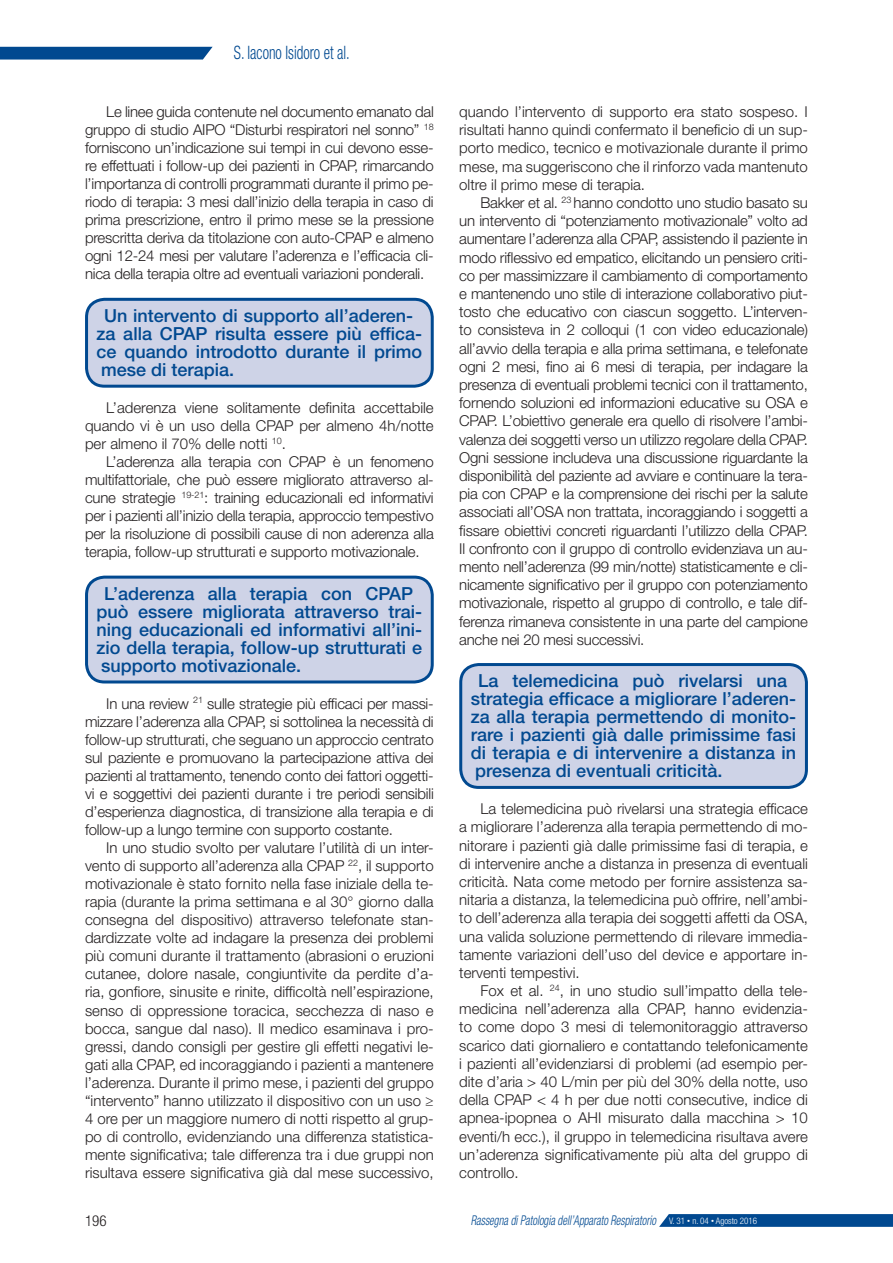
<style>
.page{position:relative;width:893px;height:1263px;background:#fff}
.page>*{position:absolute;margin:0;border:0;box-sizing:border-box;transform-origin:0 0}
.t1{font:300 condensed 18.45px "Helvetica Neue LT Std";color:#014990;scale:.8 1}
.t2{font:500 18px/18px "Helvetica Neue LT Std";color:#014990}
.t3{font:300 15px/18.1px "Helvetica Neue LT Std";color:#231f20;text-align:justify}
.t4{font:300 condensed 15px "Helvetica Neue LT Std";color:#231f20}
.t5{font:italic 300 condensed 13.5px "Helvetica Neue LT Std";color:#014990;scale:.8 1}
.s1{font-style:normal;font-size:9px;color:#fff}
.s2{font-style:normal;font-size:6px;color:#fff}
</style>
<div class="page">
<svg style="left:0;top:47px;width:213px;height:13px;background:#105396"></svg>
<svg style="left:659px;top:1214px;width:234px;height:13px;background:#0a5094"></svg>
<div style="left:87px;top:299px;width:345px;height:87px;background:#ced3e7;border-radius:18px"></div>
<div style="left:85px;top:298px;width:349px;height:90px;border:3px solid #014990;border-radius:18px"></div>
<div style="left:87px;top:577px;width:345px;height:105px;background:#ced3e7;border-radius:18px"></div>
<div style="left:85px;top:576px;width:349px;height:107px;border:3px solid #014990;border-radius:18px"></div>
<div style="left:461px;top:664px;width:345px;height:123px;background:#ced3e7;border-radius:18px"></div>
<div style="left:459px;top:663px;width:349px;height:126px;border:3px solid #014990;border-radius:18px"></div>
<p class="t1" style="left:234px;top:42px;width:146px">S. Iacono Isidoro et al.</p>
<p class="t3" style="left:85px;top:102px;width:350px;text-indent:21px">Le linee guida contenute nel documento emanato dal gruppo di studio AIPO “Disturbi respiratori nel sonno” <sup>18 </sup>forniscono un’indicazione sui tempi in cui devono esse&shy;re effettuati i follow-up dei pazienti in CPAP, rimarcando l’importanza di controlli programmati durante il primo pe&shy;riodo di terapia: 3 mesi dall’inizio della terapia in caso di prima prescrizione, entro il primo mese se la pressione prescritta deriva da titolazione con auto-CPAP e almeno ogni 12-24 mesi per valutare l’aderenza e l’efficacia cli&shy;nica della terapia oltre ad eventuali variazioni ponderali.</p>
<p class="t2" style="left:97px;top:307px;width:327px;text-indent:8px">Un intervento di supporto all’aderen&shy;za alla CPAP risulta essere più effica&shy;ce quando introdotto durante il primo mese di terapia.</p>
<p class="t3" style="left:85px;top:398px;width:350px;text-indent:21px">L’aderenza viene solitamente definita accettabile quando vi è un uso della CPAP per almeno 4h/notte per almeno il 70% delle notti <sup>10</sup>.</p>
<p class="t3" style="left:85px;top:452px;width:350px;text-indent:21px">L’aderenza alla terapia con CPAP è un fenomeno multifattoriale, che può essere migliorato attraverso al&shy;cune strategie <sup>19-21</sup>: training educazionali ed informativi per i pazienti all’inizio della terapia, approccio tempestivo per la risoluzione di possibili cause di non aderenza alla terapia, follow-up strutturati e supporto motivazionale.</p>
<p class="t2" style="left:97px;top:584px;width:327px;text-indent:8px">L’aderenza alla terapia con CPAP può essere migliorata attraverso trai&shy;ning educazionali ed informativi all’ini&shy;zio della terapia, follow-up strutturati e supporto motivazionale.</p>
<p class="t3" style="left:85px;top:694px;width:350px;text-indent:21px">In una review <sup>21</sup> sulle strategie più efficaci per massi&shy;mizzare l’aderenza alla CPAP, si sottolinea la necessità di follow-up strutturati, che seguano un approccio centrato sul paziente e promuovano la partecipazione attiva dei pazienti al trattamento, tenendo conto dei fattori oggetti&shy;vi e soggettivi dei pazienti durante i tre periodi sensibili d’esperienza diagnostica, di transizione alla terapia e di follow-up a lungo termine con supporto costante.</p>
<p class="t3" style="left:85px;top:838px;width:350px;text-indent:21px">In uno studio svolto per valutare l’utilità di un inter&shy;vento di supporto all’aderenza alla CPAP <sup>22</sup>, il supporto motivazionale è stato fornito nella fase iniziale della te&shy;rapia (durante la prima settimana e al 30° giorno dalla consegna del dispositivo) attraverso telefonate stan&shy;dardizzate volte ad indagare la presenza dei problemi più comuni durante il trattamento (abrasioni o eruzioni cutanee, dolore nasale, congiuntivite da perdite d’a&shy;ria, gonfiore, sinusite e rinite, difficoltà nell’espirazione, senso di oppressione toracica, secchezza di naso e bocca, sangue dal naso). Il medico esaminava i pro&shy;gressi, dando consigli per gestire gli effetti negativi le&shy;gati alla CPAP, ed incoraggiando i pazienti a mantenere l’aderenza. Durante il primo mese, i pazienti del gruppo “intervento” hanno utilizzato il dispositivo con un uso ≥ 4 ore per un maggiore numero di notti rispetto al grup&shy;po di controllo, evidenziando una differenza statistica&shy;mente significativa; tale differenza tra i due gruppi non risultava essere significativa già dal mese successivo,</p>
<p class="t3" style="left:459px;top:102px;width:350px">quando l’intervento di supporto era stato sospeso. I risultati hanno quindi confermato il beneficio di un sup&shy;porto medico, tecnico e motivazionale durante il primo mese, ma suggeriscono che il rinforzo vada mantenuto oltre il primo mese di terapia.</p>
<p class="t3" style="left:459px;top:193px;width:350px;text-indent:21px">Bakker et al. <sup>23</sup> hanno condotto uno studio basato su un intervento di “potenziamento motivazionale” volto ad aumentare l’aderenza alla CPAP, assistendo il paziente in modo riflessivo ed empatico, elicitando un pensiero criti&shy;co per massimizzare il cambiamento di comportamento e mantenendo uno stile di interazione collaborativo piut&shy;tosto che educativo con ciascun soggetto. L’interven&shy;to consisteva in 2 colloqui (1 con video educazionale) all’avvio della terapia e alla prima settimana, e telefonate ogni 2 mesi, fino ai 6 mesi di terapia, per indagare la presenza di eventuali problemi tecnici con il trattamento, fornendo soluzioni ed informazioni educative su OSA e CPAP. L’obiettivo generale era quello di risolvere l’ambi&shy;valenza dei soggetti verso un utilizzo regolare della CPAP.<br>Ogni sessione includeva una discussione riguardante la disponibilità del paziente ad avviare e continuare la tera&shy;pia con CPAP e la comprensione dei rischi per la salute associati all’OSA non trattata, incoraggiando i soggetti a fissare obiettivi concreti riguardanti l’utilizzo della CPAP.<br>Il confronto con il gruppo di controllo evidenziava un au&shy;mento nell’aderenza (99 min/notte) statisticamente e cli&shy;nicamente significativo per il gruppo con potenziamento motivazionale, rispetto al gruppo di controllo, e tale dif&shy;ferenza rimaneva consistente in una parte del campione anche nei 20 mesi successivi.</p>
<p class="t2" style="left:471px;top:672px;width:327px;text-indent:8px">La telemedicina può rivelarsi una strategia efficace a migliorare l’aderen&shy;za alla terapia permettendo di monito&shy;rare i pazienti già dalle primissime fasi di terapia e di intervenire a distanza in presenza di eventuali criticità.</p>
<p class="t3" style="left:459px;top:799px;width:350px;text-indent:21px">La telemedicina può rivelarsi una strategia efficace a migliorare l’aderenza alla terapia permettendo di mo&shy;nitorare i pazienti già dalle primissime fasi di terapia, e di intervenire anche a distanza in presenza di eventuali criticità. Nata come metodo per fornire assistenza sa&shy;nitaria a distanza, la telemedicina può offrire, nell’ambi&shy;to dell’aderenza alla terapia dei soggetti affetti da OSA, una valida soluzione permettendo di rilevare immedia&shy;tamente variazioni dell’uso del device e apportare in&shy;terventi tempestivi.</p>
<p class="t3" style="left:459px;top:981px;width:350px;text-indent:21px">Fox et al. <sup>24</sup>, in uno studio sull’impatto della tele&shy;medicina nell’aderenza alla CPAP, hanno evidenzia&shy;to come dopo 3 mesi di telemonitoraggio attraverso scarico dati giornaliero e contattando telefonicamente i pazienti all’evidenziarsi di problemi (ad esempio per&shy;dite d’aria &gt; 40 L/min per più del 30% della notte, uso della CPAP &lt; 4 h per due notti consecutive, indice di apnea-ipopnea o AHI misurato dalla macchina &gt; 10 eventi/h ecc.), il gruppo in telemedicina risultava avere un’aderenza significativamente più alta del gruppo di controllo.</p>
<p class="t4" style="left:85px;top:1212px;width:23px">196</p>
<p class="t5" style="left:471px;top:1212px;width:359px">Rassegna di Patologia dell’Apparato Respiratorio <span class="s1">V. 31</span> <span class="s2">•</span> <span class="s1">n. 04</span> <span class="s2">•</span> <span class="s1">Agosto 2016</span></p>
</div>
